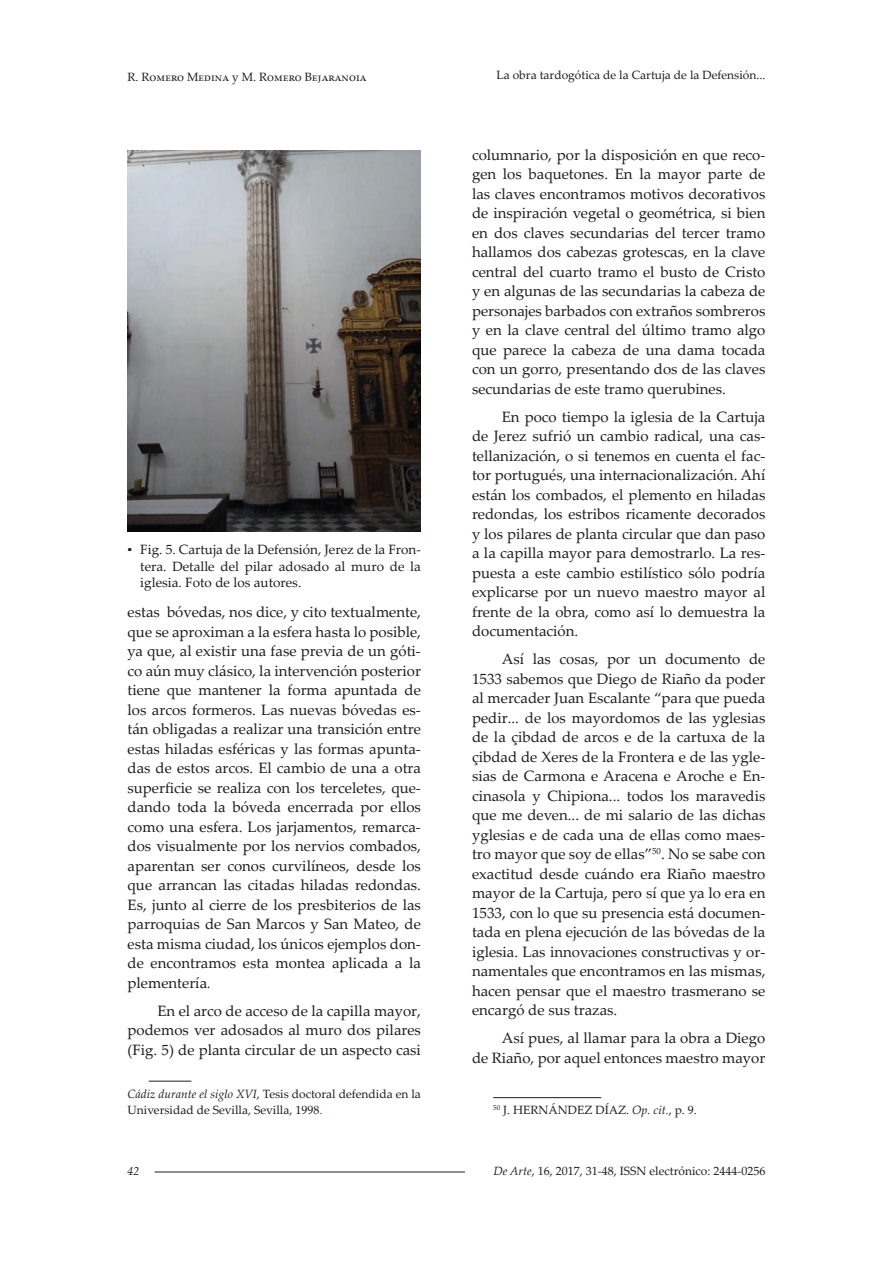
<style>
.page{position:relative;width:893px;height:1263px;background:#fff}
.page>*{position:absolute;margin:0;border:0;box-sizing:border-box;transform-origin:0 0}
.DA_txt{font:15px/19.5px "Palatino Linotype";color:#1d1d1b;text-align:justify}
.t1{font:13.5px/16.5px "Palatino Linotype";color:#1d1d1b;text-align:justify}
.t2{font:12px/16.5px "Palatino Linotype";color:#1d1d1b}
.t3{font:italic 12px "Palatino Linotype";color:#1d1d1b}
.s1{font-style:italic}
.s2{color:#e52521}
</style>
<div class="page">
<hr style="left:154px;top:1171px;width:311px;height:1px;background:#1d1d1b">
<hr style="left:149px;top:1081px;width:42px;height:1px;background:#1d1d1b">
<hr style="left:493px;top:1097px;width:108px;height:1px;background:#1d1d1b">
<img style="left:128px;top:151px;width:293px;height:380px">
<p class="t2" style="left:128px;top:68px;width:241px">R. Romero Medina y M. Romero Bejaranoia</p>
<p class="t2" style="left:496px;top:66px;width:270px">La obra tardogótica de la Cartuja de la Defensión...</p>
<p class="t1" style="left:140px;top:541px;width:282px;text-indent:-13px">▪ Fig. 5. Cartuja de la Defensión, Jerez de la Fron&shy;tera. Detalle del pilar adosado al muro de la iglesia. Foto de los autores.</p>
<p class="DA_txt" style="left:128px;top:602px;width:295px">estas bóvedas, nos dice, y cito textualmente, que se aproximan a la esfera hasta lo posible, ya que, al existir una fase previa de un góti&shy;co aún muy clásico, la intervención posterior tiene que mantener la forma apuntada de los arcos formeros. Las nuevas bóvedas es&shy;tán obligadas a realizar una transición entre estas hiladas esféricas y las formas apunta&shy;das de estos arcos. El cambio de una a otra superficie se realiza con los terceletes, que&shy;dando toda la bóveda encerrada por ellos como una esfera. Los jarjamentos, remarca&shy;dos visualmente por los nervios combados, aparentan ser conos curvilíneos, desde los que arrancan las citadas hiladas redondas.<br>Es, junto al cierre de los presbiterios de las parroquias de San Marcos y San Mateo, de esta misma ciudad, los únicos ejemplos don&shy;de encontramos esta montea aplicada a la plementería<span class="s1">.</span></p>
<p class="DA_txt" style="left:128px;top:1000px;width:295px;text-indent:30px">En el arco de acceso de la capilla mayor, podemos ver adosados al muro dos pilares (Fig. 5) de planta circular de un aspecto casi</p>
<p class="t2" style="left:128px;top:1085px;width:295px"><span class="s1">Cádiz durante el siglo XVI</span>, Tesis doctoral defendida en la<br>Universidad de Sevilla, Sevilla, 1998<span class="s2">.</span></p>
<p class="DA_txt" style="left:472px;top:144px;width:295px">columnario, por la disposición en que reco&shy;gen los baquetones. En la mayor parte de las claves encontramos motivos decorativos de inspiración vegetal o geométrica, si bien en dos claves secundarias del tercer tramo hallamos dos cabezas grotescas, en la clave central del cuarto tramo el busto de Cristo y en algunas de las secundarias la cabeza de personajes barbados con extraños sombreros y en la clave central del último tramo algo que parece la cabeza de una dama tocada con un gorro, presentando dos de las claves secundarias de este tramo querubines.</p>
<p class="DA_txt" style="left:472px;top:406px;width:295px;text-indent:30px">En poco tiempo la iglesia de la Cartuja de Jerez sufrió un cambio radical, una cas&shy;tellanización, o si tenemos en cuenta el fac&shy;tor portugués, una internacionalización. Ahí están los combados, el plemento en hiladas redondas, los estribos ricamente decorados y los pilares de planta circular que dan paso a la capilla mayor para demostrarlo. La res&shy;puesta a este cambio estilístico sólo podría explicarse por un nuevo maestro mayor al frente de la obra, como así lo demuestra la documentación.</p>
<p class="DA_txt" style="left:472px;top:649px;width:295px;text-indent:30px">Así las cosas, por un documento de 1533 sabemos que Diego de Riaño da poder al mercader Juan Escalante “para que pueda pedir... de los mayordomos de las yglesias de la çibdad de arcos e de la cartuxa de la çibdad de Xeres de la Frontera e de las ygle&shy;sias de Carmona e Aracena e Aroche e En&shy;cinasola y Chipiona... todos los maravedis que me deven... de mi salario de las dichas yglesias e de cada una de ellas como maes&shy;tro mayor que soy de ellas”<sup>50</sup>. No se sabe con exactitud desde cuándo era Riaño maestro mayor de la Cartuja, pero sí que ya lo era en 1533, con lo que su presencia está documen&shy;tada en plena ejecución de las bóvedas de la iglesia. Las innovaciones constructivas y or&shy;namentales que encontramos en las mismas, hacen pensar que el maestro trasmerano se encargó de sus trazas.</p>
<p class="DA_txt" style="left:472px;top:1028px;width:295px;text-align:right">Así pues, al llamar para la obra a Diego<br>de Riaño, por aquel entonces maestro mayor</p>
<p class="t2" style="left:493px;top:1101px;width:205px"><sup>50</sup> J. HERNÁNDEZ DÍAZ. <span class="s1">Op. cit.</span>, p. 9.</p>
<p class="t3" style="left:128px;top:1162px;width:13px">42</p>
<p class="t2" style="left:493px;top:1162px;width:274px"><span class="s1">De Arte</span>, 16, 2017, 31-48, ISSN electrónico: 2444-0256</p>
</div>
